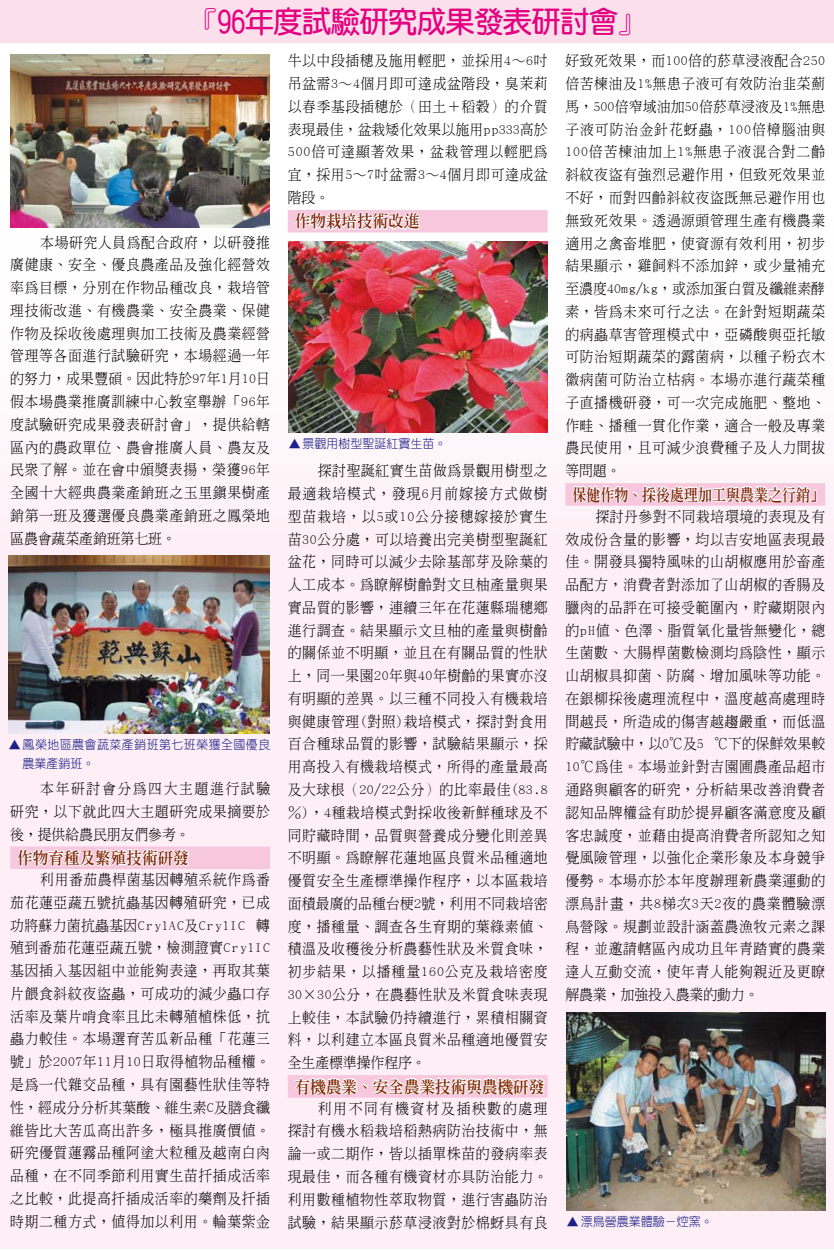
<style>
.page{position:relative;width:834px;height:1250px;background:#fff}
.page>*{position:absolute;margin:0;border:0;box-sizing:border-box;transform-origin:0 0}
.t1{font:700 30px "Yen Round";letter-spacing:-.025em;color:#e4007f}
.t2{font:16.25px "Inn Ming Extra";color:#7f2509;scale:.96 1}
.t3{font:16.25px "Inn Ming Extra";color:#7f2509;scale:.86 1}
.t4{font:16.25px "Inn Ming Extra";color:#7f2500;scale:.96 1}
.t5{font:300 14.38px/22.8px "Inn Ming";letter-spacing:.05em;color:#000;text-align:justify;scale:.96 1}
.t6{font:12.5px/18.8px "DF Yuan Std W3";letter-spacing:.035em;color:#1d2088}
.t7{font:12.5px "DF Yuan Std W3";color:#1d2088}
</style>
<div class="page">
<div style="left:0;top:43px;width:834px;height:1204px;background:linear-gradient(to right,#fdf2f7,#fdf3f8)"></div>
<div style="left:10px;top:846px;width:260px;height:22px;background:#f7c8dd"></div>
<svg style="left:16px;top:733px;width:174px;height:148px"></svg>
<div style="left:288px;top:210px;width:260px;height:22px;background:#f7c8dd"></div>
<div style="left:288px;top:1074px;width:260px;height:23px;background:#f7c8dd"></div>
<svg style="left:293px;top:43px;width:128px;height:196px"></svg>
<svg style="left:294px;top:1050px;width:252px;height:65px"></svg>
<div style="left:565px;top:483px;width:260px;height:22px;background:#f7c8dd"></div>
<svg style="left:571px;top:266px;width:247px;height:249px"></svg>
<div style="left:0;top:0;width:834px;height:43px;background:#fbe0ec"></div>
<img style="left:288px;top:241px;width:259px;height:191px">
<img style="left:8px;top:555px;width:262px;height:178px">
<img style="left:11px;top:54px;width:258px;height:174px">
<img style="left:567px;top:1012px;width:258px;height:198px">
<h1 class="t1" style="left:188px;top:6px;width:460px">『96年度試驗研究成果發表研討會』</h1>
<p class="t5" style="left:10px;top:231px;width:272px;text-indent:30px">本場研究人員為配合政府，以研發推廣健康、安全、優良農產品及強化經營效率為目標，分別在作物品種改良，栽培管理技術改進、有機農業、安全農業、保健作物及採收後處理與加工技術及農業經營管理等各面進行試驗研究，本場經過一年的努力，成果豐碩。因此特於97年1月10日假本場農業推廣訓練中心教室舉辦「96年度試驗研究成果發表研討會」，提供給轄區內的農政單位、農會推廣人員、農友及民眾了解。並在會中頒獎表揚，榮獲96年全國十大經典農業產銷班之玉里鎮果樹產銷第一班及獲選優良農業產銷班之鳳榮地區農會蔬菜產銷班第七班。</p>
<p class="t6" style="left:23px;top:734px;width:249px;text-indent:-14px">▲鳳榮地區農會蔬菜產銷班第七班榮獲全國優良農業產銷班。</p>
<p class="t5" style="left:10px;top:777px;width:272px;text-indent:30px">本年研討會分為四大主題進行試驗研究，以下就此四大主題研究成果摘要於後，提供給農民朋友們參考。</p>
<p class="t2" style="left:17px;top:849px;width:180px">作物育種及繁殖技術研發</p>
<p class="t5" style="left:10px;top:868px;width:272px;text-indent:30px">利用番茄農桿菌基因轉殖系統作為番茄花蓮亞蔬五號抗蟲基因轉殖研究，已成功將蘇力菌抗蟲基因Cry1AC及Cry1IC 轉殖到番茄花蓮亞蔬五號，檢測證實Cry1IC基因插入基因組中並能夠表達，再取其葉片餵食斜紋夜盜蟲，可成功的減少蟲口存活率及葉片啃食率且比未轉殖植株低，抗蟲力較佳。本場選育苦瓜新品種「花蓮三號」於2007年11月10日取得植物品種權。是為一代雜交品種，具有園藝性狀佳等特性，經成分分析其葉酸、維生素C及膳食纖維皆比大苦瓜高出許多，極具推廣價值。研究優質蓮霧品種阿塗大粒種及越南白肉品種，在不同季節利用實生苗扦插成活率之比較，此提高扦插成活率的藥劑及扦插時期二種方式，值得加以利用。輪葉紫金</p>
<p class="t5" style="left:288px;top:50px;width:272px">牛以中段插穗及施用輕肥，並採用4～6吋吊盆需3～4個月即可達成盆階段，臭茉莉以春季基段插穗於（田土＋稻穀）的介質表現最佳，盆栽矮化效果以施用pp333高於500倍可達顯著效果，盆栽管理以輕肥為宜，採用5～7吋盆需3～4個月即可達成盆階段。</p>
<p class="t2" style="left:295px;top:213px;width:132px">作物栽培技術改進</p>
<p class="t7" style="left:288px;top:436px;width:160px">▲景觀用樹型聖誕紅實生苗。</p>
<p class="t5" style="left:288px;top:459px;width:272px;text-indent:30px">探討聖誕紅實生苗做為景觀用樹型之最適栽培模式，發現6月前嫁接方式做樹型苗栽培，以5或10公分接穗嫁接於實生苗30公分處，可以培養出完美樹型聖誕紅盆花，同時可以減少去除基部芽及除葉的人工成本。為瞭解樹齡對文旦柚產量與果實品質的影響，連續三年在花蓮縣瑞穗鄉進行調查。結果顯示文旦柚的產量與樹齡的關係並不明顯，並且在有關品質的性狀上，同一果園20年與40年樹齡的果實亦沒有明顯的差異。以三種不同投入有機栽培與健康管理(對照)栽培模式，探討對食用百合種球品質的影響，試驗結果顯示，採用高投入有機栽培模式，所得的產量最高及大球根（20/22公分）的比率最佳(83.8％)，4種栽培模式對採收後新鮮種球及不同貯藏時間，品質與營養成分變化則差異不明顯。為瞭解花蓮地區良質米品種適地優質安全生產標準操作程序，以本區栽培面積最廣的品種台梗2號，利用不同栽培密度，播種量、調查各生育期的葉綠素值、積溫及收穫後分析農藝性狀及米質食味，初步結果，以播種量160公克及栽培密度30×30公分，在農藝性狀及米質食味表現上較佳，本試驗仍持續進行，累積相關資料，以利建立本區良質米品種適地優質安全生產標準操作程序。</p>
<p class="t4" style="left:295px;top:1077px;width:262px">有機農業、安全農業技術與農機研發</p>
<p class="t5" style="left:288px;top:1096px;width:272px;text-indent:30px">利用不同有機資材及插秧數的處理探討有機水稻栽培稻熱病防治技術中，無論一或二期作，皆以插單株苗的發病率表現最佳，而各種有機資材亦具防治能力。利用數種植物性萃取物質，進行害蟲防治試驗，結果顯示菸草浸液對於棉蚜具有良</p>
<p class="t5" style="left:565px;top:50px;width:272px">好致死效果，而100倍的菸草浸液配合250倍苦楝油及1%無患子液可有效防治韭菜薊馬，500倍窄域油加50倍菸草浸液及1%無患子液可防治金針花蚜蟲，100倍樟腦油與100倍苦楝油加上1%無患子液混合對二齡斜紋夜盜有強烈忌避作用，但致死效果並不好，而對四齡斜紋夜盜既無忌避作用也無致死效果。透過源頭管理生產有機農業適用之禽畜堆肥，使資源有效利用，初步結果顯示，雞飼料不添加鋅，或少量補充至濃度40mg/kg，或添加蛋白質及纖維素酵素，皆為未來可行之法。在針對短期蔬菜的病蟲草害管理模式中，亞磷酸與亞托敏可防治短期蔬菜的露菌病，以種子粉衣木徽病菌可防治立枯病。本場亦進行蔬菜種子直播機研發，可一次完成施肥、整地、作畦、播種一貫化作業，適合一般及專業農民使用，且可減少浪費種子及人力間拔等問題。</p>
<p class="t3" style="left:572px;top:486px;width:294px">保健作物、採後處理加工與農業之行銷」</p>
<p class="t5" style="left:565px;top:505px;width:272px;text-indent:30px">探討丹參對不同栽培環境的表現及有效成份含量的影響，均以吉安地區表現最佳。開發具獨特風味的山胡椒應用於畜產品配方，消費者對添加了山胡椒的香腸及臘肉的品評在可接受範圍內，貯藏期限內的pH值、色澤、脂質氧化量皆無變化，總生菌數、大腸桿菌數檢測均為陰性，顯示山胡椒具抑菌、防腐、增加風味等功能。在銀柳採後處理流程中，溫度越高處理時間越長，所造成的傷害越趨嚴重，而低溫貯藏試驗中，以0℃及5 ℃下的保鮮效果較10℃為佳。本場並針對吉園圃農產品超市通路與顧客的研究，分析結果改善消費者認知品牌權益有助於提昇顧客滿意度及顧客忠誠度，並藉由提高消費者所認知之知覺風險管理，以強化企業形象及本身競爭優勢。本場亦於本年度辦理新農業運動的漂鳥計畫，共8梯次3天2夜的農業體驗漂鳥營隊。規劃並設計涵蓋農漁牧元素之課程，並邀請轄區內成功且年青踏實的農業達人互動交流，使年青人能夠親近及更瞭解農業，加強投入農業的動力。</p>
<p class="t7" style="left:567px;top:1214px;width:148px">▲漂鳥營農業體驗－焢窯。</p>
</div>
